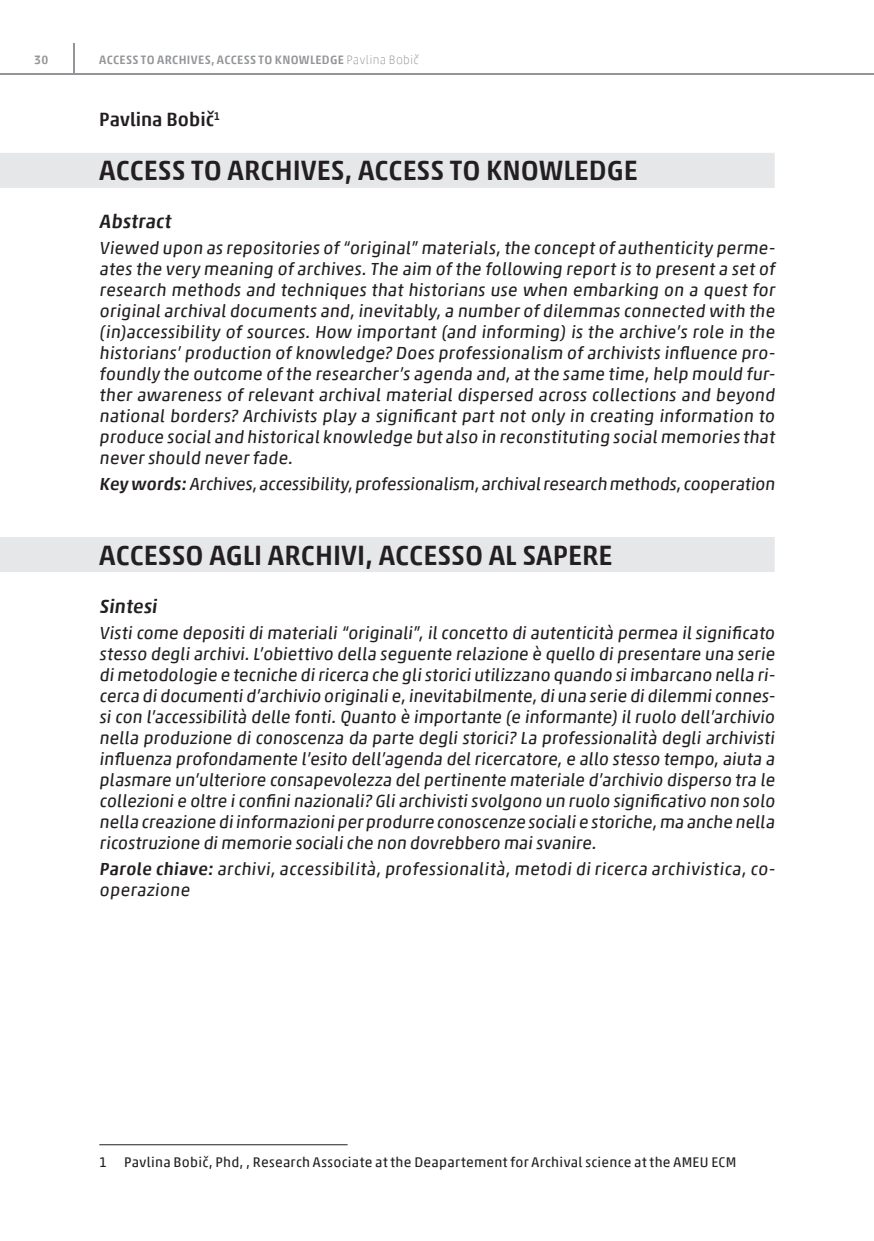
<style>
.page{position:relative;width:874px;height:1241px;background:#fff}
.page>*{position:absolute;margin:0;border:0;box-sizing:border-box;transform-origin:0 0}
.Naslov_SLO{font:500 28px "Akko Std";color:#231f20}
.Naslov_SLO_2{font:500 28px "Akko Std";color:#231f20}
.Naslov_povzetek{font:500 19.25px "Akko Std";color:#231f20}
.Avtor_clanka{font:500 19.25px "Akko Std";color:#231f20}
.Povzetek_EN{font:17.5px/21px "Akko Pro";letter-spacing:.02em;color:#231f20}
.Footnote{font:14px "Akko Pro";letter-spacing:.02em;color:#231f20}
.t1{font:500 12.25px "Akko Std";letter-spacing:.025em;color:#939598}
.s1{font-weight:100}
.s2{font-family:"Akko Std";font-weight:500}
</style>
<div class="page">
<div style="left:0;top:153px;width:774px;height:35px;background:#e6e7e9"></div>
<div style="left:0;top:537px;width:774px;height:35px;background:#e6e7e9"></div>
<hr style="left:99px;top:1144px;width:248px;height:1px;background:#231f20">
<hr style="left:0;top:74px;width:873px;height:1px;background:#939598">
<hr style="left:73px;top:43px;width:1px;height:32px;background:#939598">
<p class="t1" style="left:34px;top:52px;width:16px">30</p>
<p class="t1" style="left:99px;top:52px;width:321px">ACCESS TO ARCHIVES, ACCESS TO KNOWLEDGE <span class="s1">Pavlina Bobič</span></p>
<p class="Avtor_clanka" style="left:99px;top:108px;width:122px">Pavlina Bobič<sup>1</sup></p>
<p class="Naslov_SLO" style="left:99px;top:154px;width:539px">ACCESS TO ARCHIVES, ACCESS TO KNOWLEDGE</p>
<p class="Naslov_povzetek" style="left:99px;top:210px;width:76px">Abstract</p>
<p class="Povzetek_EN" style="left:99px;top:237px;width:679px">Viewed upon as repositories of “original” materials,the concept of authenticity perme&shy;ates the very meaning of archives. The aim of the following report is to present a set of research methods and techniques that historians use when embarking on a quest for original archival documents and, inevitably, a number of dilemmas connected with the (in)accessibility of sources. How important (and informing) is the archive’s role in the historians’ production of knowledge? Does professionalism of archivists influence pro&shy;foundly the outcome of the researcher’s agenda and,at the same time,help mould fur&shy;ther awareness of relevant archival material dispersed across collections and beyond national borders? Archivists play a significant part not only in creating information to produce social and historical knowledge but also in reconstituting social memories that never should never fade.</p>
<p class="Povzetek_EN" style="left:99px;top:473px;width:679px"><span class="s2">Key words:</span> Archives,accessibility,professionalism,archivalresearch methods,cooperation</p>
<p class="Naslov_SLO_2" style="left:99px;top:538px;width:514px">ACCESSO AGLI ARCHIVI, ACCESSO AL SAPERE</p>
<p class="Naslov_povzetek" style="left:99px;top:594px;width:62px">Sintesi</p>
<p class="Povzetek_EN" style="left:99px;top:621px;width:679px;text-align:justify">Visti come depositi di materiali “originali”, il concetto di autenticità permea il significato stesso degliarchivi.L’obiettivo della seguente relazione è quello dipresentare una serie dimetodologie e tecniche diricerca che glistoriciutilizzano quando siimbarcano nella ri&shy;cerca didocumentid’archivio originalie,inevitabilmente,diuna serie didilemmiconnes&shy;si con l’accessibilità delle fonti. Quanto è importante (e informante) il ruolo dell’archivio nella produzione di conoscenza da parte degli storici? La professionalità degli archivisti influenza profondamente l’esito dell’agenda del ricercatore, e allo stesso tempo, aiuta a plasmare un’ulteriore consapevolezza delpertinente materiale d’archivio disperso tra le collezionie oltre iconfininazionali? Gliarchivistisvolgono un ruolo significativo non solo nella creazione diinformazioniper produrre conoscenze socialie storiche,ma anche nella ricostruzione dimemorie socialiche non dovrebbero maisvanire.</p>
<p class="Povzetek_EN" style="left:99px;top:857px;width:679px"><span class="s2">Parole chiave:</span> archivi, accessibilità, professionalità, metodi di ricerca archivistica, co&shy;operazione</p>
<p class="Footnote" style="left:99px;top:1152px;width:638px">1 Pavlina Bobič, Phd, , Research Associate at the Deapartement for Archival science at the AMEU ECM</p>
</div>
